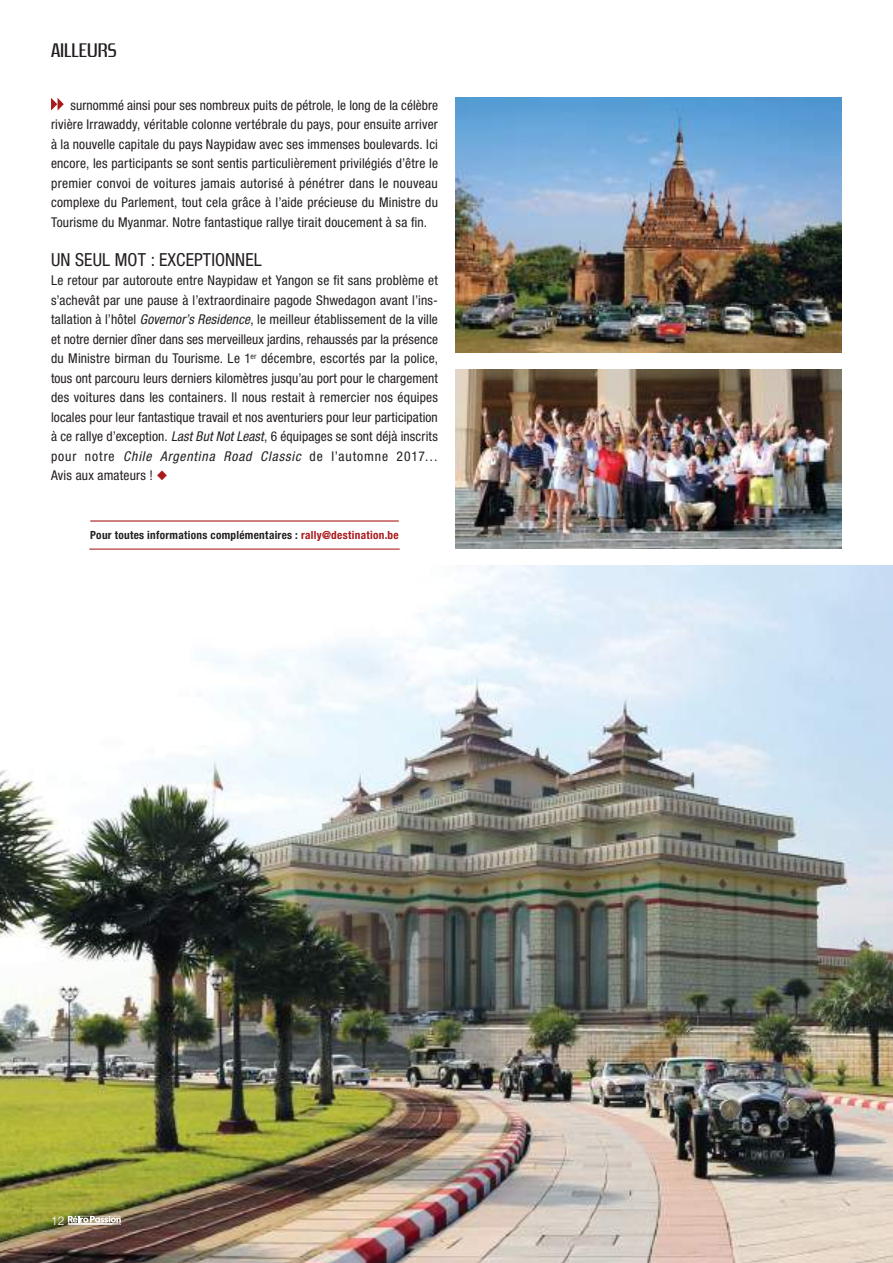
<style>
.page{position:relative;width:893px;height:1263px;background:#fff}
.page>*{position:absolute;margin:0;border:0;box-sizing:border-box;transform-origin:0 0}
.t1{font:19.5px "Zrnic Rg";color:#241f1f}
.t2{font:condensed 18px "Helvetica Neue LT Pro";letter-spacing:.005em;color:#241f1f}
.t3{font:condensed 13.5px/19.5px "Helvetica Neue LT Pro";letter-spacing:.015em;color:#241f1f;text-align:justify}
.t4{font:300 12px "Helvetica Neue LT Pro";color:#fff}
.t5{font:700 condensed 11.25px "Helvetica Neue LT Pro";letter-spacing:.025em;color:#241f1f}
.s1{font-style:italic}
.s2{color:#a91a1d}
</style>
<div class="page">
<img style="left:0;top:566px;width:893px;height:697px">
<svg style="left:68px;top:1216px;width:53px;height:9px"></svg>
<img style="left:455px;top:98px;width:387px;height:255px">
<hr style="left:90px;top:520px;width:309px;height:2px;background:#a91a1d">
<hr style="left:89px;top:549px;width:311px;height:1px;background:#a91a1d">
<img style="left:455px;top:370px;width:387px;height:179px">
<svg style="left:51px;top:98px;width:13px;height:13px"></svg>
<h1 class="t1" style="left:51px;top:39px;width:67px">AILLEURS</h1>
<p class="t3" style="left:51px;top:95px;width:388px;text-indent:20px">surnommé ainsi pour ses nombreux puits de pétrole, le long de la célèbre rivière Irrawaddy, véritable colonne vertébrale du pays, pour ensuite arriver à la nouvelle capitale du pays Naypidaw avec ses immenses boulevards. Ici encore, les participants se sont sentis particulièrement privilégiés d’être le premier convoi de voitures jamais autorisé à pénétrer dans le nouveau complexe du Parlement, tout cela grâce à l’aide précieuse du Ministre du Tourisme du Myanmar. Notre fantastique rallye tirait doucement à sa fin.</p>
<h2 class="t2" style="left:51px;top:249px;width:212px">UN SEUL MOT : EXCEPTIONNEL</h2>
<p class="t3" style="left:51px;top:270px;width:388px">Le retour par autoroute entre Naypidaw et Yangon se fit sans problème et s’achevât par une pause à l’extraordinaire pagode Shwedagon avant l’ins&shy;tallation à l’hôtel <span class="s1">Governor’s Residence</span>, le meilleur établissement de la ville et notre dernier dîner dans ses merveilleux jardins, rehaussés par la présence du Ministre birman du Tourisme. Le 1<sup>er</sup> décembre, escortés par la police, tous ont parcouru leurs derniers kilomètres jusqu’au port pour le chargement des voitures dans les containers. Il nous restait à remercier nos équipes locales pour leur fantastique travail et nos aventuriers pour leur participation à ce rallye d’exception. <span class="s1">Last But Not Least</span>, 6 équipages se sont déjà inscrits pour notre <span class="s1">Chile Argentina Road Classic</span> de l’automne 2017… Avis aux amateurs ! <span class="s2">◆</span></p>
<p class="t5" style="left:90px;top:528px;width:310px">Pour toutes informations complémentaires : <span class="s2">rally@destination.be</span></p>
<p class="t4" style="left:51px;top:1213px;width:15px">12</p>
</div>
